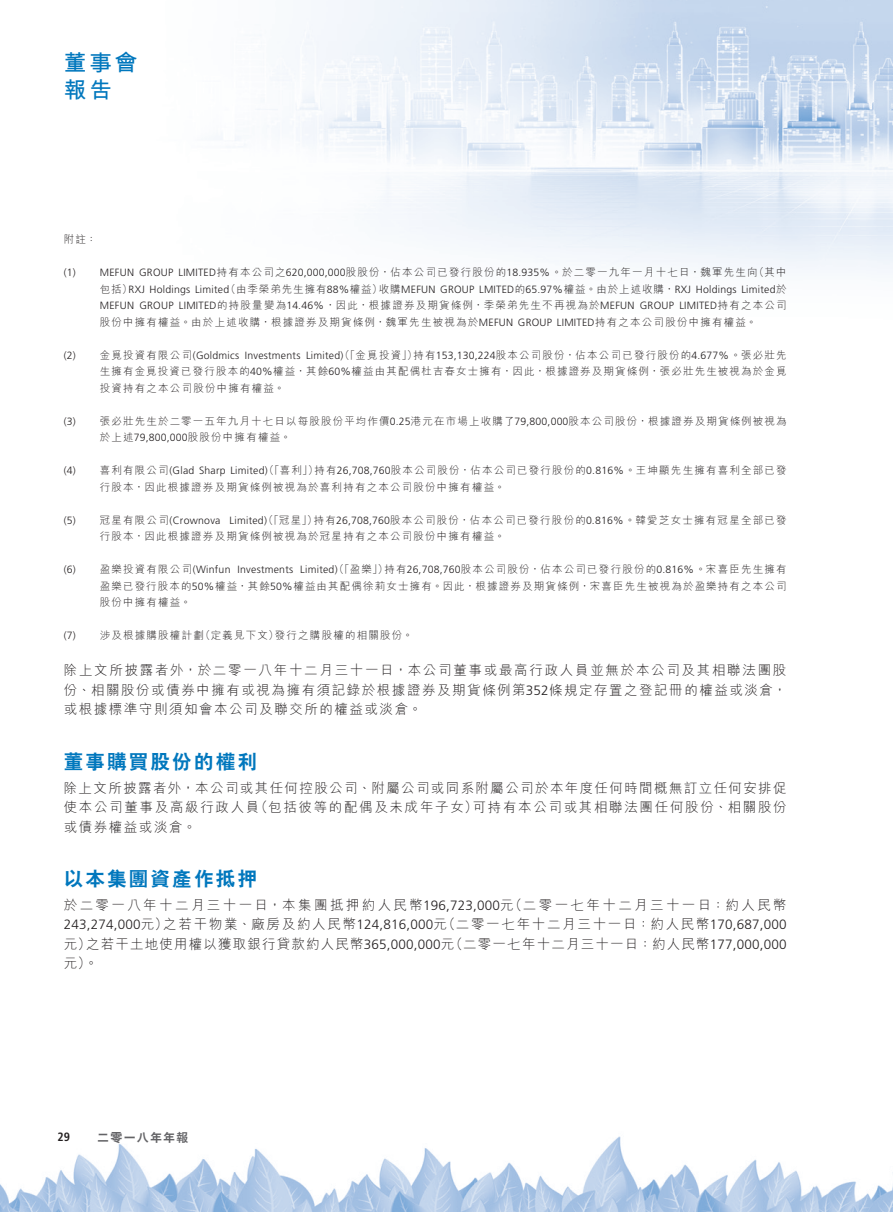
<style>
.page{position:relative;width:893px;height:1212px;background:#fff}
.page>*{position:absolute;margin:0;border:0;box-sizing:border-box;transform-origin:0 0}
.t1{font:700 22.5px/27px "M Hei HK";color:#0077bd}
._03_H1{font:800 19.5px "C Hei 2 HK";letter-spacing:.115em;color:#0077bd}
._11_P0{font:300 13.5px/19.5px "M Hei HK";letter-spacing:.115em;color:#231f20}
._11_P0-2{font:300 13.5px/19.5px "M Hei HK";letter-spacing:.18em;color:#231f20}
._11_P0-3{font:300 13.5px "M Hei HK";letter-spacing:.085em;color:#231f20}
._11_P0-4{font:300 13.5px "Frutiger LT Std";letter-spacing:.015em;color:#231f20}
.t2{font:800 12px "C Hei 2 HK";letter-spacing:.1em;color:#636366}
.t3{font:700 condensed 12px "Frutiger LT Std";color:#231f20}
._21_IN0__Note{font:300 10.5px/16.5px "M Hei HK";letter-spacing:.115em;color:#231f20}
._21_IN0__Note-2{font:300 10.5px "Frutiger LT Std";letter-spacing:.025em;color:#231f20}
._21_IN0__Note-3{font:300 10.5px "M Hei HK";letter-spacing:.09em;color:#231f20}
._25_P0__Note{font:300 10.5px "M Hei HK";color:#231f20}
.s1{font-family:"Frutiger LT Std"}
.s2{font-family:"M Hei HK"}
</style>
<div class="page">
<img style="left:0;top:0;width:893px;height:1212px">
<h1 class="t1" style="left:64px;top:48px;width:75px">董事會報告</h1>
<p class="_25_P0__Note" style="left:64px;top:232px;width:34px">附註：</p>
<p class="_21_IN0__Note-2" style="left:64px;top:267px;width:13px">1( )</p>
<p class="_21_IN0__Note" style="left:754px;top:264px;width:34px">（其中</p>
<p class="_21_IN0__Note" style="left:178px;top:264px;width:581px"><span class="s1">LIMITED</span>持有本公司之<span class="s1">620,000,000</span>股股份，佔本公司已發行股份的<span class="s1">18.935%</span>。於二零一九年一月十七日，魏軍先生向</p>
<p class="_21_IN0__Note-2" style="left:139px;top:267px;width:36px">GROUP</p>
<p class="_21_IN0__Note-2" style="left:100px;top:267px;width:36px">MEFUN</p>
<p class="_21_IN0__Note-3" style="left:225px;top:282px;width:159px">（由季榮弟先生擁有<span class="s1">88%</span>權益）</p>
<p class="_21_IN0__Note" style="left:100px;top:280px;width:34px">包括）</p>
<p class="_21_IN0__Note-2" style="left:379px;top:283px;width:409px"><span class="s2">收購</span>MEFUN GROUP LMITED<span class="s2">的</span>65.97%<span class="s2">權益。由於上述收購，</span>RXJ Holdings Limited<span class="s2">於</span></p>
<p class="_21_IN0__Note-2" style="left:129px;top:283px;width:102px">RXJ Holdings Limited</p>
<p class="_21_IN0__Note-2" style="left:64px;top:349px;width:13px">2( )</p>
<p class="_21_IN0__Note" style="left:179px;top:297px;width:457px"><span class="s1">LIMITED</span>的持股量變為<span class="s1">14.46%</span>，因此，根據證券及期貨條例，季榮弟先生不再視為於<span class="s1">MEFUN</span></p>
<p class="_21_IN0__Note-2" style="left:679px;top:300px;width:109px">LIMITED<span class="s2">持有之本公司</span></p>
<p class="_21_IN0__Note-2" style="left:139px;top:300px;width:36px">GROUP</p>
<p class="_21_IN0__Note-2" style="left:640px;top:300px;width:36px">GROUP</p>
<p class="_21_IN0__Note" style="left:100px;top:297px;width:658px"><span class="s1">MEFUN<br></span>股份中擁有權益。由於上述收購，根據證券及期貨條例，魏軍先生被視為於<span class="s1">MEFUN GROUP LIMITED</span>持有之本公司股份中擁有權益。</p>
<p class="_21_IN0__Note" style="left:413px;top:346px;width:375px">持有<span class="s1">153,130,224</span>股本公司股份，佔本公司已發行股份的<span class="s1">4.677%</span>。張必壯先</p>
<p class="_21_IN0__Note-2" style="left:306px;top:349px;width:113px">Limited)<span class="s2">（「金覓投資」）</span></p>
<p class="_21_IN0__Note-2" style="left:100px;top:349px;width:141px"><span class="s2">金覓投資有限公司</span>(Goldmics</p>
<p class="_21_IN0__Note-2" style="left:245px;top:349px;width:57px">Investments</p>
<p class="_21_IN0__Note-2" style="left:64px;top:415px;width:13px">3( )</p>
<p class="_21_IN0__Note" style="left:100px;top:363px;width:688px">生擁有金覓投資已發行股本的<span class="s1">40%</span>權益，其餘<span class="s1">60%</span>權益由其配偶杜吉春女士擁有，因此，根據證券及期貨條例，張必壯先生被視為於金覓投資持有之本公司股份中擁有權益。</p>
<p class="_21_IN0__Note" style="left:100px;top:412px;width:688px">張必壯先生於二零一五年九月十七日以每股股份平均作價<span class="s1">0.25</span>港元在市場上收購了<span class="s1">79,800,000</span>股本公司股份，根據證券及期貨條例被視為</p>
<p class="_21_IN0__Note" style="left:100px;top:429px;width:193px">於上述<span class="s1">79,800,000</span>股股份中擁有權益。</p>
<p class="_21_IN0__Note-2" style="left:64px;top:465px;width:13px">4( )</p>
<p class="_21_IN0__Note" style="left:314px;top:462px;width:474px">持有<span class="s1">26,708,760</span>股本公司股份，佔本公司已發行股份的<span class="s1">0.816%</span>。王坤顯先生擁有喜利全部已發</p>
<p class="_21_IN0__Note-2" style="left:100px;top:465px;width:220px"><span class="s2">喜利有限公司</span>(Glad Sharp Limited)<span class="s2">（「喜利」）</span></p>
<p class="_21_IN0__Note-2" style="left:64px;top:514px;width:13px">5( )</p>
<p class="_21_IN0__Note" style="left:100px;top:478px;width:407px">行股本，因此根據證券及期貨條例被視為於喜利持有之本公司股份中擁有權益。</p>
<p class="_21_IN0__Note" style="left:314px;top:511px;width:475px">持有<span class="s1">26,708,760</span>股本公司股份，佔本公司已發行股份的<span class="s1">0.816%</span>。韓愛芝女士擁有冠星全部已發</p>
<p class="_21_IN0__Note-2" style="left:230px;top:514px;width:89px">Limited)<span class="s2">（「冠星」）</span></p>
<p class="_21_IN0__Note-2" style="left:100px;top:514px;width:122px"><span class="s2">冠星有限公司</span>(Crownova</p>
<p class="_21_IN0__Note-2" style="left:64px;top:564px;width:13px">6( )</p>
<p class="_21_IN0__Note" style="left:100px;top:528px;width:407px">行股本，因此根據證券及期貨條例被視為於冠星持有之本公司股份中擁有權益。</p>
<p class="_21_IN0__Note" style="left:384px;top:561px;width:404px">持有<span class="s1">26,708,760</span>股本公司股份，佔本公司已發行股份的<span class="s1">0.816%</span>。宋喜臣先生擁有</p>
<p class="_21_IN0__Note-2" style="left:300px;top:564px;width:89px">Limited)<span class="s2">（「盈樂」）</span></p>
<p class="_21_IN0__Note" style="left:100px;top:561px;width:132px">盈樂投資有限公司<span class="s1">(Winfun</span></p>
<p class="_21_IN0__Note-2" style="left:238px;top:564px;width:57px">Investments</p>
<p class="_21_IN0__Note" style="left:100px;top:577px;width:688px">盈樂已發行股本的<span class="s1">50%</span>權益，其餘<span class="s1">50%</span>權益由其配偶徐莉女士擁有。因此，根據證券及期貨條例，宋喜臣先生被視為於盈樂持有之本公司股份中擁有權益。</p>
<p class="_21_IN0__Note" style="left:275px;top:627px;width:140px">發行之購股權的相關股份。</p>
<p class="_21_IN0__Note" style="left:200px;top:627px;width:80px">（定義見下文）</p>
<p class="_21_IN0__Note" style="left:100px;top:627px;width:106px">涉及根據購股權計劃</p>
<p class="_21_IN0__Note-2" style="left:64px;top:630px;width:13px">7( )</p>
<p class="_11_P0" style="left:64px;top:660px;width:724px;text-align:justify">除上文所披露者外，於二零一八年十二月三十一日，本公司董事或最高行政人員並無於本公司及其相聯法團股份、相關股份或債券中擁有或視為擁有須記錄於根據證券及期貨條例第<span class="s1">352</span>條規定存置之登記冊的權益或淡倉，或根據標準守則須知會本公司及聯交所的權益或淡倉。</p>
<p class="_03_H1" style="left:64px;top:748px;width:195px">董事購買股份的權利</p>
<p class="_11_P0" style="left:64px;top:777px;width:724px;text-align:right">除上文所披露者外，本公司或其任何控股公司、附屬公司或同系附屬公司於本年度任何時間概無訂立任何安排促可持有本公司或其相聯法團任何股份、相關股份</p>
<p class="_11_P0" style="left:64px;top:797px;width:197px">使本公司董事及高級行政人員或債券權益或淡倉。</p>
<p class="_03_H1" style="left:64px;top:866px;width:195px">以本集團資產作抵押</p>
<p class="_11_P0" style="left:254px;top:797px;width:225px">（包括彼等的配偶及未成年子女）</p>
<p class="_11_P0-2" style="left:509px;top:895px;width:279px">（二零一七年十二月三十一日：約人民幣</p>
<p class="_11_P0-2" style="left:442px;top:895px;width:346px;text-indent:-378px">於二零一八年十二月三十一日，本集團抵押約人民幣<span class="s1">196,723,000</span>元<br>（二零一七年十二月三十一日：約人民幣<span class="s1">170,687,000</span></p>
<p class="_11_P0-4" style="left:64px;top:917px;width:106px">243,274,000<span class="s2">元）</span></p>
<p class="_11_P0" style="left:163px;top:914px;width:285px">之若干物業、廠房及約人民幣<span class="s1">124,816,000</span>元</p>
<p class="_11_P0-3" style="left:86px;top:934px;width:370px">之若干土地使用權以獲取銀行貸款約人民幣<span class="s1">365,000,000</span>元</p>
<p class="_11_P0" style="left:64px;top:934px;width:36px">元）元。(</p>
<p class="_11_P0-3" style="left:450px;top:934px;width:339px">（二零一七年十二月三十一日：約人民幣<span class="s1">177,000,000</span></p>
<p class="t3" style="left:58px;top:1130px;width:14px">29</p>
<p class="t2" style="left:97px;top:1129px;width:93px">二零一八年年報</p>
</div>
